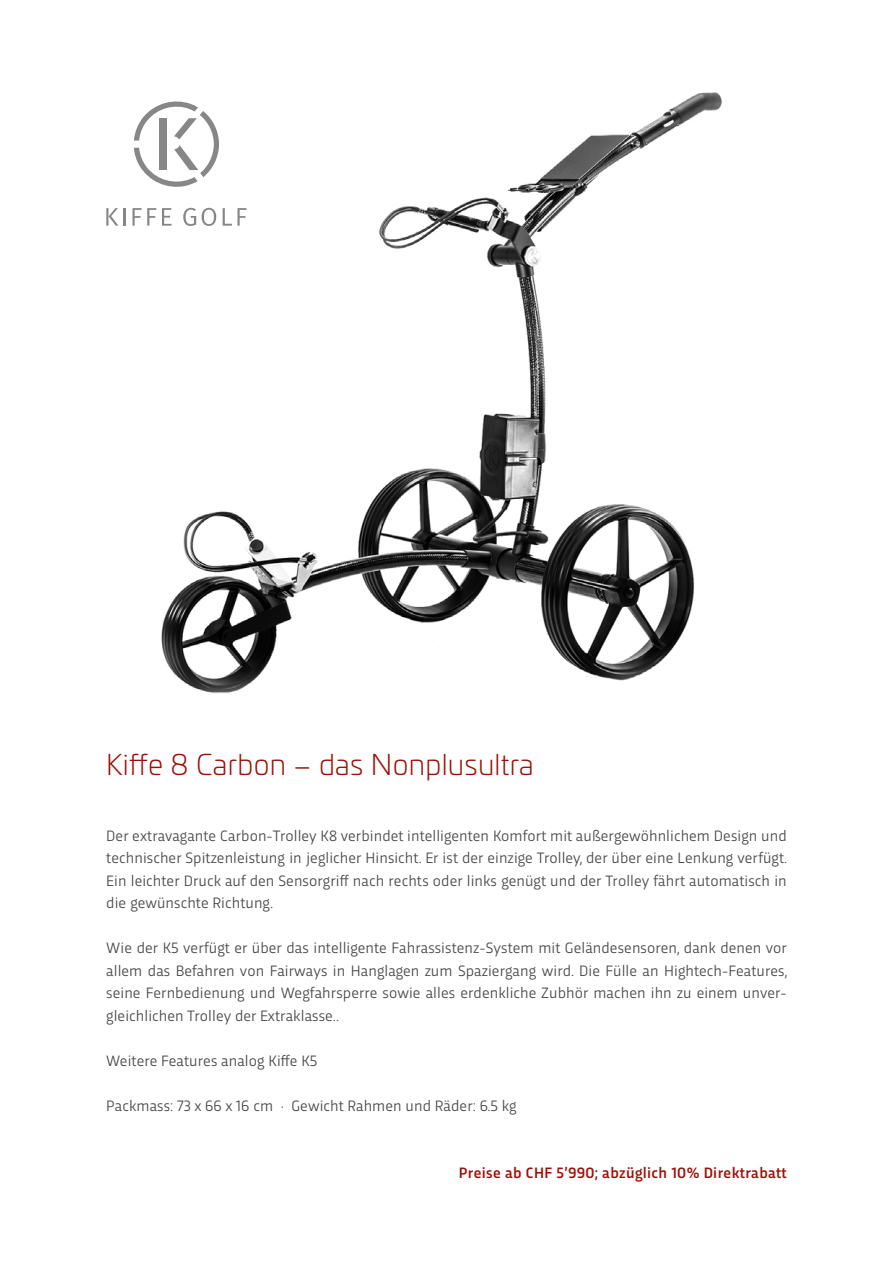
<style>
.page{position:relative;width:893px;height:1263px;background:#fff}
.page>*{position:absolute;margin:0;border:0;box-sizing:border-box;transform-origin:0 0}
.t1{font:300 28.5px "Univia Pro";letter-spacing:.01em;color:#9c1006}
.t2{font:15.75px/22.5px "Trasandina";letter-spacing:.005em;color:#4a4a49;text-align:justify}
.t3{font:500 15.75px "Trasandina";letter-spacing:.02em;color:#9c1006}
</style>
<div class="page">
<img style="left:156px;top:92px;width:566px;height:602px">
<svg style="left:106px;top:208px;width:12px;height:18px"></svg>
<hr style="left:123px;top:208px;width:3px;height:18px;background:#878787">
<svg style="left:132px;top:208px;width:24px;height:18px"></svg>
<svg style="left:162px;top:208px;width:9px;height:18px"></svg>
<svg style="left:183px;top:208px;width:13px;height:18px"></svg>
<svg style="left:202px;top:208px;width:14px;height:18px"></svg>
<svg style="left:223px;top:208px;width:24px;height:18px"></svg>
<svg style="left:134px;top:101px;width:85px;height:88px"></svg>
<h1 class="t1" style="left:106px;top:745px;width:429px">Kiffe 8 Carbon – das Nonplusultra</h1>
<p class="t2" style="left:106px;top:823px;width:683px">Der extravagante Carbon-Trolley K8 verbindet intelligenten Komfort mit außergewöhnlichem Design und technischer Spitzenleistung in jeglicher Hinsicht. Er ist der einzige Trolley, der über eine Lenkung verfügt.<br>Ein leichter Druck auf den Sensorgriff nach rechts oder links genügt und der Trolley fährt automatisch in die gewünschte Richtung.</p>
<p class="t2" style="left:106px;top:935px;width:683px">Wie der K5 verfügt er über das intelligente Fahrassistenz-System mit Geländesensoren, dank denen vor allem das Befahren von Fairways in Hanglagen zum Spaziergang wird. Die Fülle an Hightech-Features, seine Fernbedienung und Wegfahrsperre sowie alles erdenkliche Zubhör machen ihn zu einem unver&shy;gleichlichen Trolley der Extraklasse..</p>
<p class="t2" style="left:106px;top:1048px;width:213px">Weitere Features analog Kiffe K5</p>
<p class="t2" style="left:106px;top:1093px;width:412px">Packmass: 73 x 66 x 16 cm · Gewicht Rahmen und Räder: 6.5 kg</p>
<p class="t3" style="left:459px;top:1161px;width:330px">Preise ab CHF 5’990; abzüglich 10% Direktrabatt</p>
</div>
